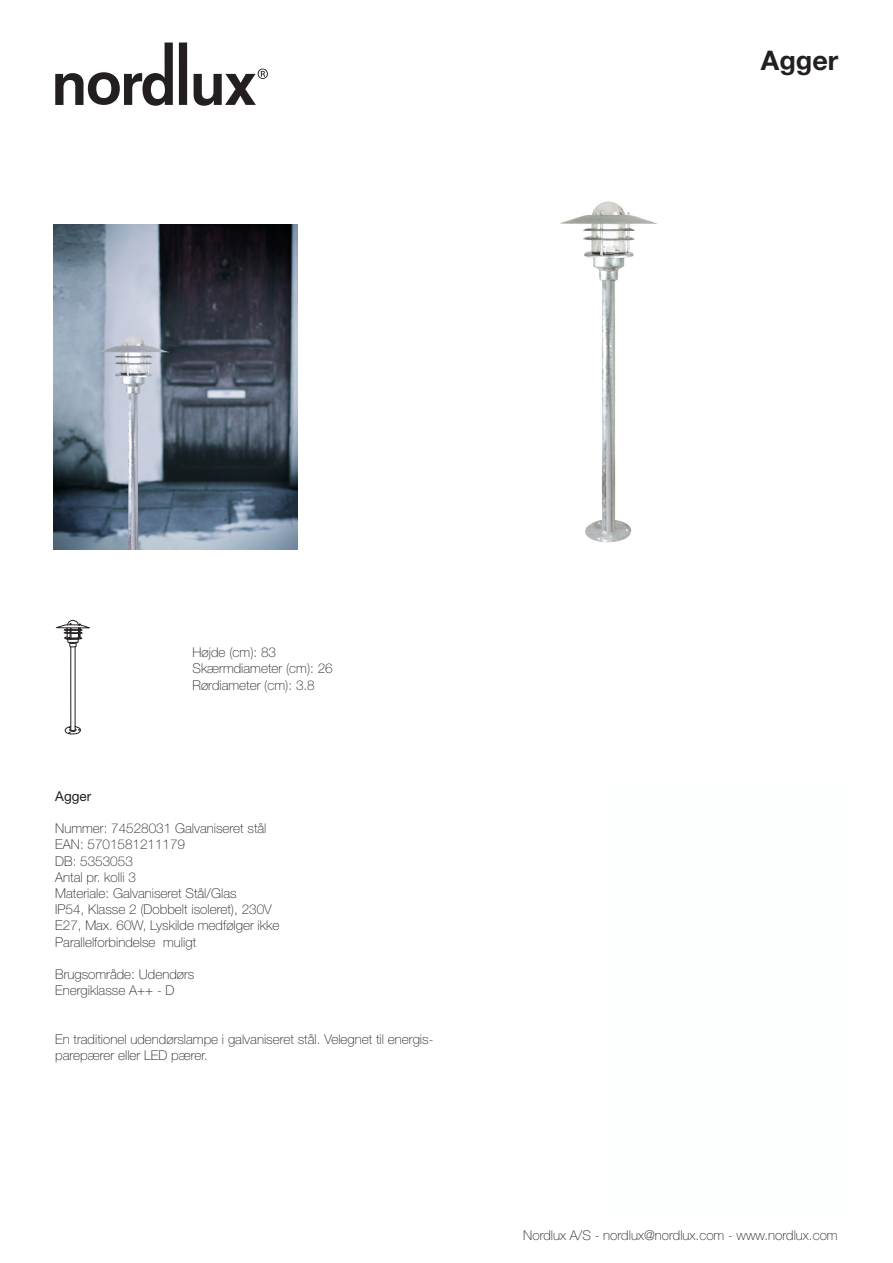
<style>
.page{position:relative;width:893px;height:1263px;background:#fff}
.page>*{position:absolute;margin:0;border:0;box-sizing:border-box;transform-origin:0 0}
.DSModelBodytext{font:700 27px "Helvetica Neue LT Pro";color:#231f20}
.FLOWBodytext{font:100 13.5px/16.2px "Helvetica Neue";color:#231f20}
.DSSTREGBodytext{font:100 13.5px "Helvetica Neue";color:#231f20}
.BUNDBodytext{font:100 13.5px "Helvetica Neue";color:#231f20}
.Model{font:13.5px "Helvetica Neue";color:#231f20}
</style>
<div class="page">
<svg style="left:57px;top:620px;width:33px;height:115px"></svg>
<img style="left:54px;top:224px;width:243px;height:325px">
<img style="left:560px;top:201px;width:98px;height:342px">
<svg style="left:55px;top:43px;width:118px;height:63px"></svg>
<svg style="left:179px;top:43px;width:8px;height:62px"></svg>
<svg style="left:194px;top:69px;width:74px;height:37px"></svg>
<p class="DSModelBodytext" style="left:761px;top:44px;width:79px">Agger</p>
<p class="DSSTREGBodytext" style="left:192px;top:645px;width:85px">Højde (cm): 83</p>
<p class="DSSTREGBodytext" style="left:192px;top:661px;width:142px">Skærmdiameter (cm): 26</p>
<p class="DSSTREGBodytext" style="left:192px;top:677px;width:124px">Rørdiameter (cm): 3.8</p>
<p class="Model" style="left:55px;top:788px;width:37px">Agger</p>
<p class="FLOWBodytext" style="left:55px;top:820px;width:213px">Nummer: 74528031 Galvaniseret stål</p>
<p class="FLOWBodytext" style="left:55px;top:836px;width:131px">EAN: 5701581211179</p>
<p class="FLOWBodytext" style="left:55px;top:853px;width:79px">DB: 5353053</p>
<p class="FLOWBodytext" style="left:55px;top:869px;width:82px">Antal pr. kolli 3</p>
<p class="FLOWBodytext" style="left:55px;top:885px;width:183px">Materiale: Galvaniseret Stål/Glas</p>
<p class="FLOWBodytext" style="left:55px;top:901px;width:218px">IP54, Klasse 2 (Dobbelt isoleret), 230V</p>
<p class="FLOWBodytext" style="left:55px;top:917px;width:226px">E27, Max. 60W, Lyskilde medfølger ikke</p>
<p class="FLOWBodytext" style="left:55px;top:934px;width:142px">Parallelforbindelse muligt</p>
<p class="FLOWBodytext" style="left:55px;top:966px;width:141px">Brugsområde: Udendørs</p>
<p class="FLOWBodytext" style="left:55px;top:982px;width:121px">Energiklasse A++ - D</p>
<p class="FLOWBodytext" style="left:55px;top:1031px;width:380px">En traditionel udendørslampe i galvaniseret stål. Velegnet til energis&shy;parepærer eller LED pærer.</p>
<p class="BUNDBodytext" style="left:523px;top:1227px;width:316px">Nordlux A/S - nordlux@nordlux.com - www.nordlux.com</p>
</div>
